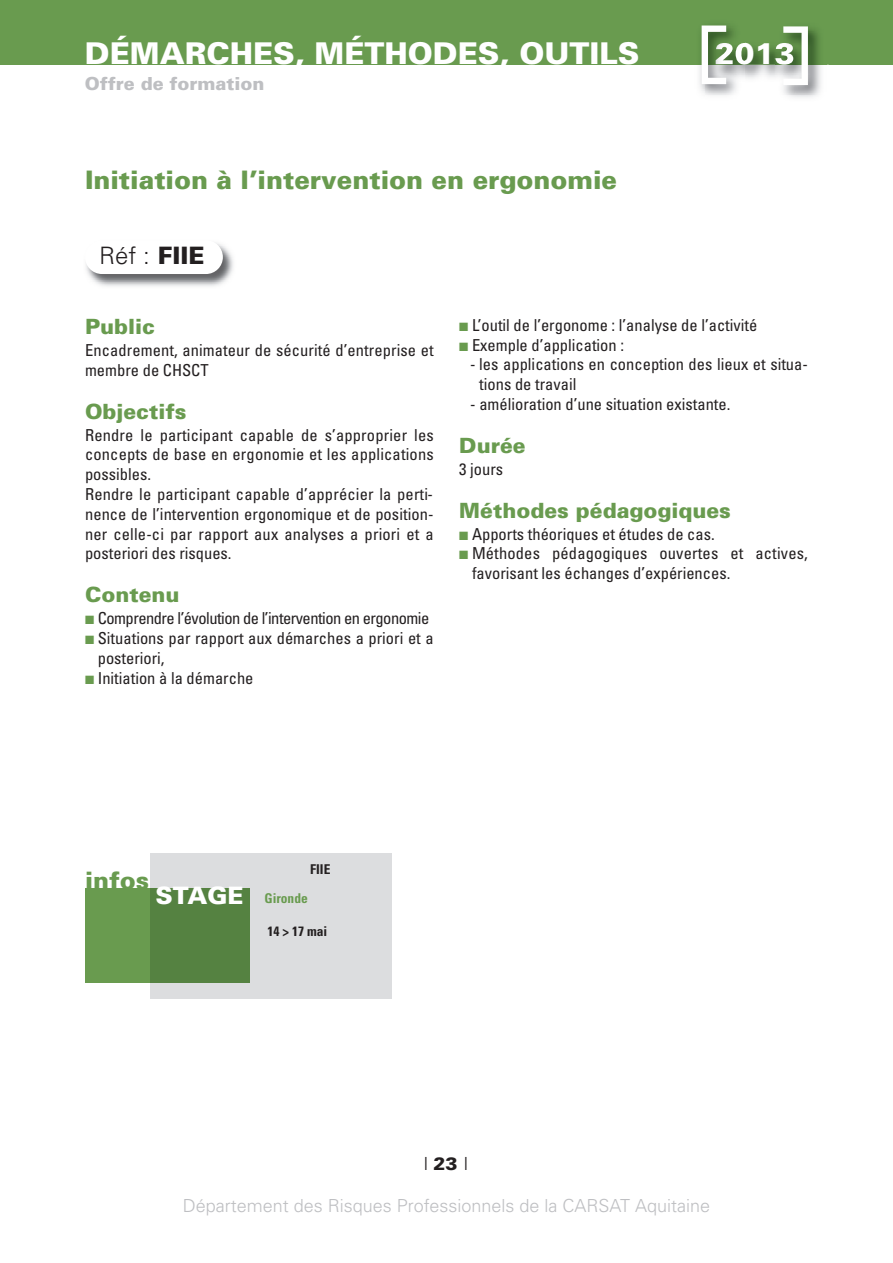
<style>
.page{position:relative;width:893px;height:1263px;background:#fff}
.page>*{position:absolute;margin:0;border:0;box-sizing:border-box;transform-origin:0 0}
.t1{font:900 30px "Univers";color:#fff}
.t2{font:900 25.5px "Univers";color:#699b4f}
.t3{font:300 24px "Univers";color:#231f20}
.t4{font:900 24px "Univers";color:#699b4f}
.t5{font:900 24px "Univers";color:#fff}
.t6{font:900 21px "Univers";color:#699b4f}
.t7{font:300 18px "Univers";color:#bebfc2}
.t8{font:900 18px "Univers";color:#bebfc2}
.t9{font:300 18px "Univers";color:#231f20}
.t10{font:condensed 16.5px/19.8px "Univers";color:#231f20}
.t11{font:condensed 16.5px "Univers";letter-spacing:-.03em;color:#231f20}
.t12{font:700 condensed 13.5px "Univers";color:#231f20}
.t13{font:700 condensed 13.5px "Univers";color:#699b4f}
.s1{font-weight:900}
.s2{color:#699b4f}
</style>
<div class="page">
<div style="left:150px;top:853px;width:241px;height:146px;background:#dcdddf"></div>
<div style="left:0;top:0;width:893px;height:64px;background:#699b4f"></div>
<img style="left:86px;top:243px;width:147px;height:43px">
<div style="left:85px;top:240px;width:138px;height:34px;background:#fff;border-radius:17px"></div>
<div style="left:85px;top:888px;width:165px;height:95px;background:#699b4f"></div>
<div style="left:150px;top:888px;width:100px;height:94px;background:#558241"></div>
<img style="left:744px;top:43px;width:85px;height:36px">
<img style="left:693px;top:25px;width:51px;height:70px">
<img style="left:726px;top:43px;width:18px;height:22px">
<svg style="left:702px;top:26px;width:24px;height:58px"></svg>
<img style="left:775px;top:28px;width:51px;height:70px">
<img style="left:775px;top:43px;width:8px;height:22px">
<svg style="left:783px;top:26px;width:25px;height:59px"></svg>
<h1 class="t1" style="left:85px;top:43px;width:556px">DÉMARCHES, MÉTHODES, OUTILS</h1>
<p class="t8" style="left:85px;top:77px;width:181px">Offre de formation</p>
<h2 class="t2" style="left:85px;top:170px;width:534px">Initiation à l’intervention en ergonomie</h2>
<h3 class="t3" style="left:99px;top:247px;width:107px">Réf : <span class="s1">FIIE</span></h3>
<h1 class="t1" style="left:715px;top:43px;width:82px">2013</h1>
<p class="t6" style="left:85px;top:319px;width:71px">Public</p>
<p class="t10" style="left:85px;top:342px;width:350px">Encadrement, animateur de sécurité d’entreprise et membre de CHSCT</p>
<p class="t6" style="left:85px;top:403px;width:103px">Objectifs</p>
<p class="t10" style="left:85px;top:426px;width:350px">Rendre le participant capable de s’approprier les concepts de base en ergonomie et les applications possibles.<br>Rendre le participant capable d’apprécier la perti&shy;nence de l’intervention ergonomique et de position&shy;ner celle-ci par rapport aux analyses a priori et a posteriori des risques.</p>
<p class="t6" style="left:85px;top:587px;width:96px">Contenu</p>
<p class="t11" style="left:85px;top:612px;width:346px"><span class="s2">■</span> Comprendre l’évolution de l’intervention en ergonomie</p>
<p class="t10" style="left:98px;top:630px;width:337px;text-indent:-13px"><span class="s2">■</span> Situations par rapport aux démarches a priori et a posteriori,</p>
<p class="t10" style="left:85px;top:669px;width:170px"><span class="s2">■</span> Initiation à la démarche</p>
<p class="t10" style="left:459px;top:316px;width:300px"><span class="s2">■</span> L’outil de l’ergonome : l’analyse de l’activité</p>
<p class="t10" style="left:459px;top:336px;width:166px"><span class="s2">■</span> Exemple d’application :</p>
<p class="t10" style="left:479px;top:356px;width:330px;text-indent:-9px">- les applications en conception des lieux et situa&shy;tions de travail</p>
<p class="t10" style="left:470px;top:396px;width:262px">- amélioration d’une situation existante.</p>
<p class="t6" style="left:459px;top:438px;width:68px">Durée</p>
<p class="t10" style="left:459px;top:460px;width:45px">3 jours</p>
<p class="t6" style="left:459px;top:502px;width:273px">Méthodes pédagogiques</p>
<p class="t10" style="left:459px;top:525px;width:257px"><span class="s2">■</span> Apports théoriques et études de cas.</p>
<p class="t10" style="left:472px;top:545px;width:337px;text-indent:-13px"><span class="s2">■</span> Méthodes pédagogiques ouvertes et actives, favorisant les échanges d’expériences.</p>
<h3 class="t4" style="left:85px;top:872px;width:65px">infos</h3>
<h3 class="t5" style="left:156px;top:887px;width:89px">STAGE</h3>
<p class="t12" style="left:310px;top:864px;width:22px">FIIE</p>
<p class="t13" style="left:264px;top:894px;width:45px">Gironde</p>
<p class="t12" style="left:267px;top:926px;width:61px">14 &gt; 17 mai</p>
<p class="t9" style="left:423px;top:1157px;width:46px">I<span class="s1">23</span>I</p>
<p class="t7" style="left:183px;top:1199px;width:529px">Département des Risques Professionnels de la CARSAT Aquitaine</p>
</div>
